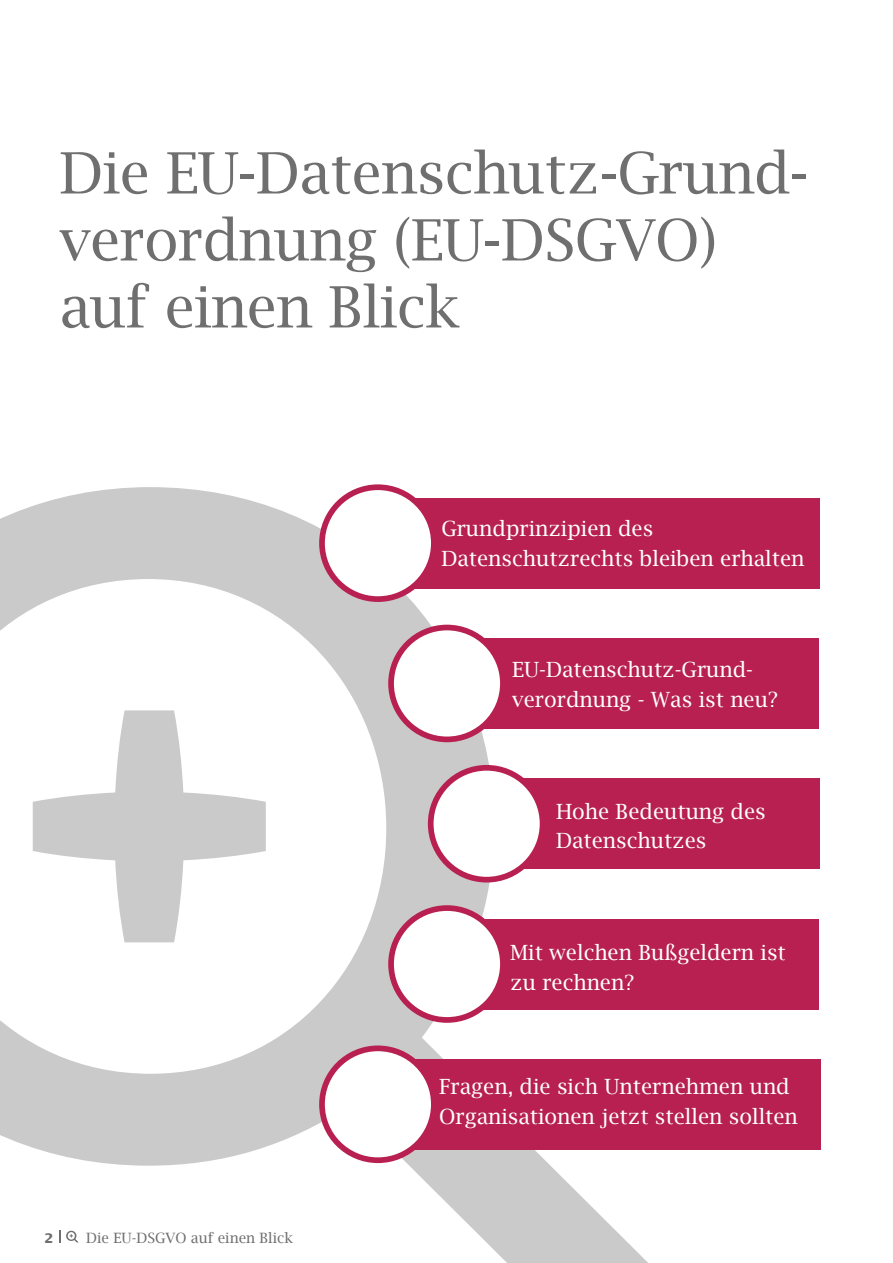
<style>
.page{position:relative;width:893px;height:1263px;background:#fff}
.page>*{position:absolute;margin:0;border:0;box-sizing:border-box;transform-origin:0 0}
.t1{font:57px/66.9px "Lucida Bright";letter-spacing:-.01em;color:#706f6f}
.t2{font:21px/29.7px "Lucida Bright";color:#fff}
.t3{font:14.25px "Lucida Bright";color:#706f6f}
.t4{font:700 14.25px "Lucida Sans EF";color:#706f6f}
</style>
<div class="page">
<svg style="left:0;top:487px;width:649px;height:776px"></svg>
<svg style="left:66px;top:1231px;width:13px;height:11px"></svg>
<svg style="left:59px;top:1230px;width:1px;height:12px"></svg>
<div style="left:401px;top:1059px;width:419px;height:90px;background:#b72051"></div>
<div style="left:322px;top:1048px;width:112px;height:112px;background:#fff;border-radius:50%"></div>
<div style="left:319px;top:1045px;width:118px;height:118px;border:6px solid #b72051;border-radius:50%"></div>
<div style="left:446px;top:919px;width:373px;height:90px;background:#b72051"></div>
<div style="left:391px;top:908px;width:112px;height:112px;background:#fff;border-radius:50%"></div>
<div style="left:388px;top:905px;width:118px;height:118px;border:6px solid #b72051;border-radius:50%"></div>
<div style="left:457px;top:779px;width:362px;height:90px;background:#b72051"></div>
<div style="left:431px;top:768px;width:112px;height:112px;background:#fff;border-radius:50%"></div>
<div style="left:428px;top:765px;width:117px;height:117px;border:6px solid #b72051;border-radius:50%"></div>
<div style="left:446px;top:638px;width:373px;height:90px;background:#b72051"></div>
<div style="left:391px;top:627px;width:112px;height:112px;background:#fff;border-radius:50%"></div>
<div style="left:388px;top:625px;width:118px;height:117px;border:6px solid #b72051;border-radius:50%"></div>
<div style="left:378px;top:498px;width:441px;height:90px;background:#b72051"></div>
<div style="left:322px;top:487px;width:112px;height:112px;background:#fff;border-radius:50%"></div>
<div style="left:319px;top:484px;width:118px;height:118px;border:6px solid #b72051;border-radius:50%"></div>
<h1 class="t1" style="left:60px;top:140px;width:750px">Die EU-Datenschutz-Grund&shy;verordnung (EU-DSGVO) auf einen Blick</h1>
<p class="t2" style="left:441px;top:513px;width:365px">Grundprinzipien des<br>Datenschutzrechts bleiben erhalten</p>
<p class="t2" style="left:512px;top:655px;width:267px">EU-Datenschutz-Grund&shy;verordnung - Was ist neu?</p>
<p class="t2" style="left:556px;top:796px;width:211px">Hohe Bedeutung des<br>Datenschutzes</p>
<p class="t2" style="left:510px;top:938px;width:277px">Mit welchen Bußgeldern ist zu rechnen?</p>
<p class="t4" style="left:44px;top:1230px;width:11px">2</p>
<p class="t3" style="left:86px;top:1230px;width:208px">Die EU-DSGVO auf einen Blick</p>
<p class="t2" style="left:439px;top:1071px;width:360px">Fragen, die sich Unternehmen und<br>Organisationen jetzt stellen sollten</p>
</div>
